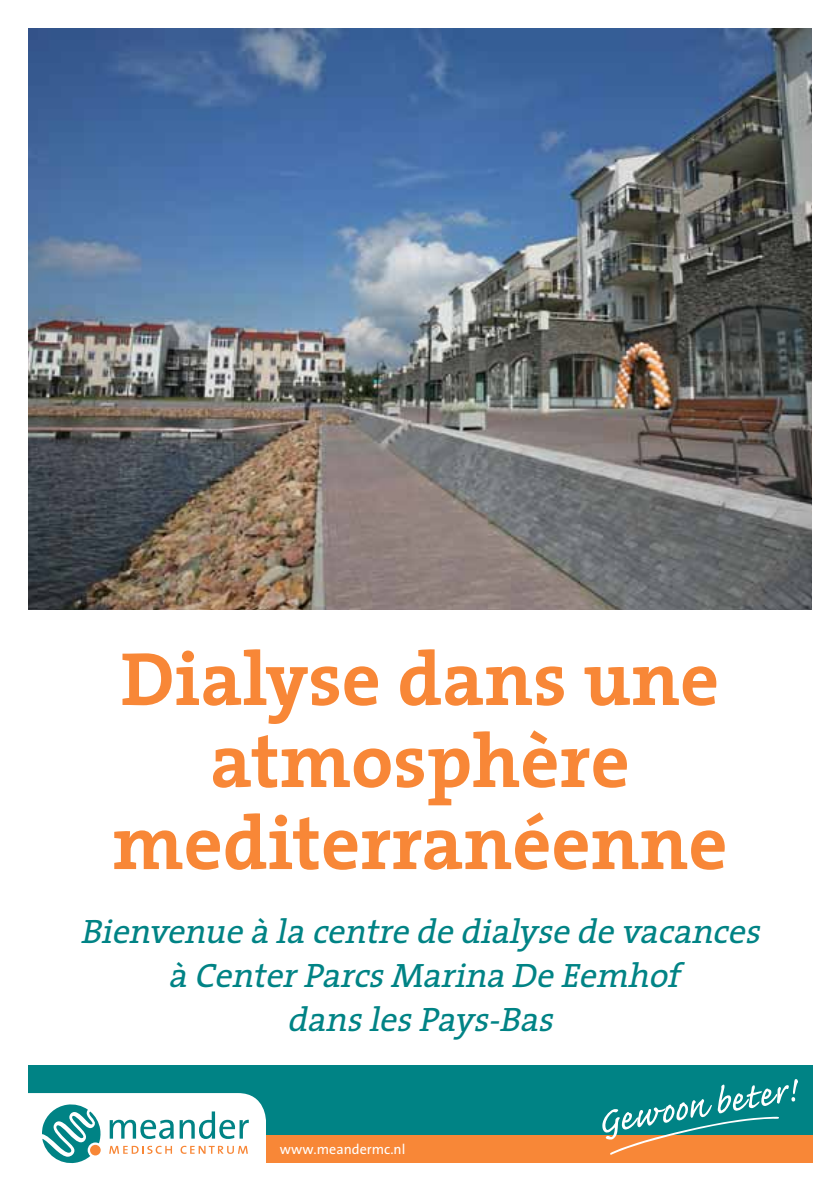
<style>
.page{position:relative;width:840px;height:1191px;background:#fff}
.page>*{position:absolute;margin:0;border:0;box-sizing:border-box;transform-origin:0 0}
.t1{font:700 76px/82px "The Serif";color:#f88737;text-align:center}
.t2{font:italic 34px/44px "The Serif";color:#008385;text-align:center}
.t3{font:14px "The Sans";color:#fff}
</style>
<div class="page">
<div style="left:28px;top:1135px;width:783px;height:28px;background:#f88737"></div>
<div style="left:28px;top:1065px;width:783px;height:70px;background:#008385"></div>
<svg style="left:602px;top:1079px;width:195px;height:75px"></svg>
<svg style="left:28px;top:1093px;width:238px;height:71px;background:#cde4e3"></svg>
<div style="left:90px;top:1144px;width:11px;height:11px;background:#f88737;border-radius:50%"></div>
<img style="left:28px;top:28px;width:783px;height:581px">
<h1 class="t1" style="left:112px;top:639px;width:616px">Dialyse dans une atmosphère mediterranéenne</h1>
<p class="t2" style="left:80px;top:910px;width:688px">Bienvenue à la centre de dialyse de vacances à CenterParcs Marina De Eemhof<br>dans les Pays-Bas</p>
<p class="t3" style="left:280px;top:1137px;width:127px">www.meandermc.nl</p>
</div>
